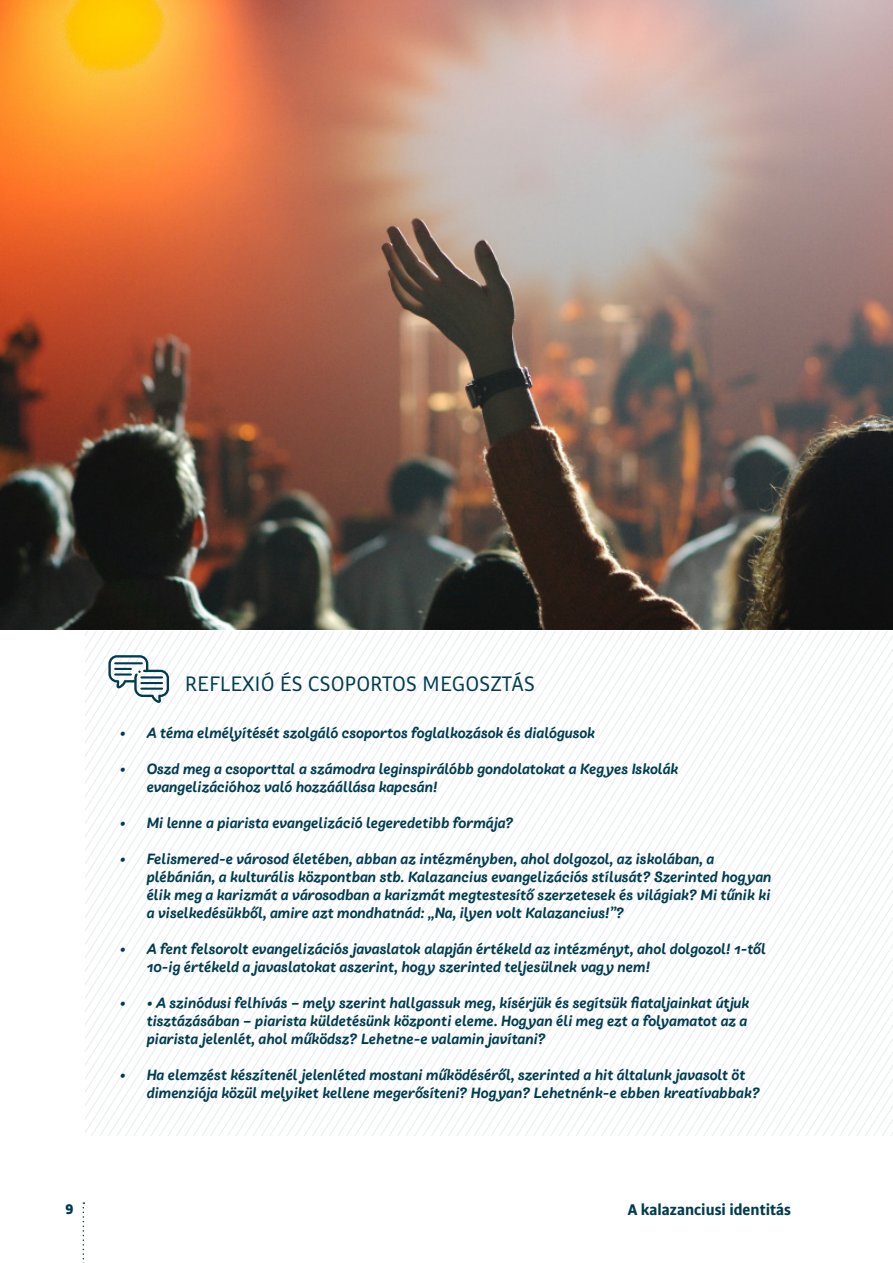
<style>
.page{position:relative;width:893px;height:1263px;background:#fff}
.page>*{position:absolute;margin:0;border:0;box-sizing:border-box;transform-origin:0 0}
.ladillo{font:22.5px "Bulo";color:#003c50}
.texto_tabla{font:700 16.5px "Bulo";color:#003c50}
.t1{font:italic 700 15px/18px "Bw James";color:#003c50}
.t2{font:900 15px "Bulo";color:#003c50}
</style>
<div class="page">
<svg style="left:83px;top:1202px;width:1px;height:61px"></svg>
<img style="left:0;top:0;width:893px;height:630px">
<svg style="left:556px;top:631px;width:9px;height:504px"></svg>
<svg style="left:573px;top:631px;width:9px;height:504px"></svg>
<svg style="left:590px;top:631px;width:9px;height:504px"></svg>
<svg style="left:599px;top:631px;width:8px;height:504px"></svg>
<svg style="left:607px;top:631px;width:9px;height:504px"></svg>
<svg style="left:616px;top:631px;width:8px;height:504px"></svg>
<svg style="left:624px;top:631px;width:9px;height:504px"></svg>
<svg style="left:633px;top:631px;width:8px;height:504px"></svg>
<svg style="left:641px;top:631px;width:9px;height:504px"></svg>
<svg style="left:650px;top:631px;width:8px;height:504px"></svg>
<svg style="left:658px;top:631px;width:9px;height:504px"></svg>
<svg style="left:667px;top:631px;width:8px;height:504px"></svg>
<svg style="left:675px;top:631px;width:9px;height:504px"></svg>
<svg style="left:684px;top:631px;width:8px;height:504px"></svg>
<svg style="left:692px;top:631px;width:9px;height:504px"></svg>
<svg style="left:701px;top:631px;width:8px;height:504px"></svg>
<svg style="left:709px;top:631px;width:9px;height:504px"></svg>
<svg style="left:718px;top:631px;width:8px;height:504px"></svg>
<svg style="left:726px;top:631px;width:9px;height:504px"></svg>
<svg style="left:735px;top:631px;width:8px;height:504px"></svg>
<svg style="left:743px;top:631px;width:9px;height:504px"></svg>
<svg style="left:752px;top:631px;width:8px;height:504px"></svg>
<svg style="left:760px;top:631px;width:9px;height:504px"></svg>
<svg style="left:769px;top:631px;width:8px;height:504px"></svg>
<svg style="left:777px;top:631px;width:9px;height:504px"></svg>
<svg style="left:786px;top:631px;width:8px;height:504px"></svg>
<svg style="left:794px;top:631px;width:9px;height:504px"></svg>
<svg style="left:803px;top:631px;width:8px;height:504px"></svg>
<svg style="left:811px;top:631px;width:82px;height:504px"></svg>
<svg style="left:108px;top:655px;width:61px;height:48px"></svg>
<hr style="left:141px;top:676px;width:21px;height:2px;background:#003c50">
<hr style="left:141px;top:682px;width:21px;height:2px;background:#003c50">
<hr style="left:141px;top:688px;width:21px;height:2px;background:#003c50">
<p class="t2" style="left:65px;top:1199px;width:10px">9</p>
<p class="ladillo" style="left:185px;top:669px;width:352px">REFLEXIÓ ÉS CSOPORTOS MEGOSZTÁS</p>
<p class="t1" style="left:120px;top:724px;width:477px">• A téma elmélyítését szolgáló csoportos foglalkozások és dialógusok</p>
<p class="t1" style="left:147px;top:760px;width:533px;text-indent:-27px">• Oszd meg a csoporttal a számodra leginspirálóbb gondolatokat a Kegyes Iskolák evangelizációhoz való hozzáállása kapcsán!</p>
<p class="t1" style="left:120px;top:814px;width:395px">• Mi lenne a piarista evangelizáció legeredetibb formája?</p>
<p class="t1" style="left:147px;top:850px;width:626px;text-indent:-27px">• Felismered-e városod életében, abban az intézményben, ahol dolgozol, az iskolában, a plébánián, a kulturális központban stb. Kalazancius evangelizációs stílusát? Szerinted hogyan élik meg a karizmát a városodban a karizmát megtestesítő szerzetesek és világiak? Mi tűnik ki a viselkedésükből, amire azt mondhatnád: „Na, ilyen volt Kalazancius!”?</p>
<p class="t1" style="left:147px;top:940px;width:621px;text-indent:-27px">• A fent felsorolt evangelizációs javaslatok alapján értékeld az intézményt, ahol dolgozol! 1-től<br>10-ig értékeld a javaslatokat aszerint, hogy szerinted teljesülnek vagy nem!</p>
<p class="t1" style="left:147px;top:994px;width:604px;text-indent:-27px">• • A szinódusi felhívás – mely szerint hallgassuk meg, kísérjük és segítsük fiataljainkat útjuk tisztázásában – piarista küldetésünk központi eleme. Hogyan éli meg ezt a folyamatot az a piarista jelenlét, ahol működsz? Lehetne-e valamin javítani?</p>
<p class="t1" style="left:147px;top:1066px;width:615px;text-indent:-27px">• Ha elemzést készítenél jelenléted mostani működéséről, szerinted a hit általunk javasolt öt dimenziója közül melyiket kellene megerősíteni? Hogyan? Lehetnénk-e ebben kreatívabbak?</p>
<p class="texto_tabla" style="left:628px;top:1199px;width:165px">A kalazanciusi identitás</p>
</div>
